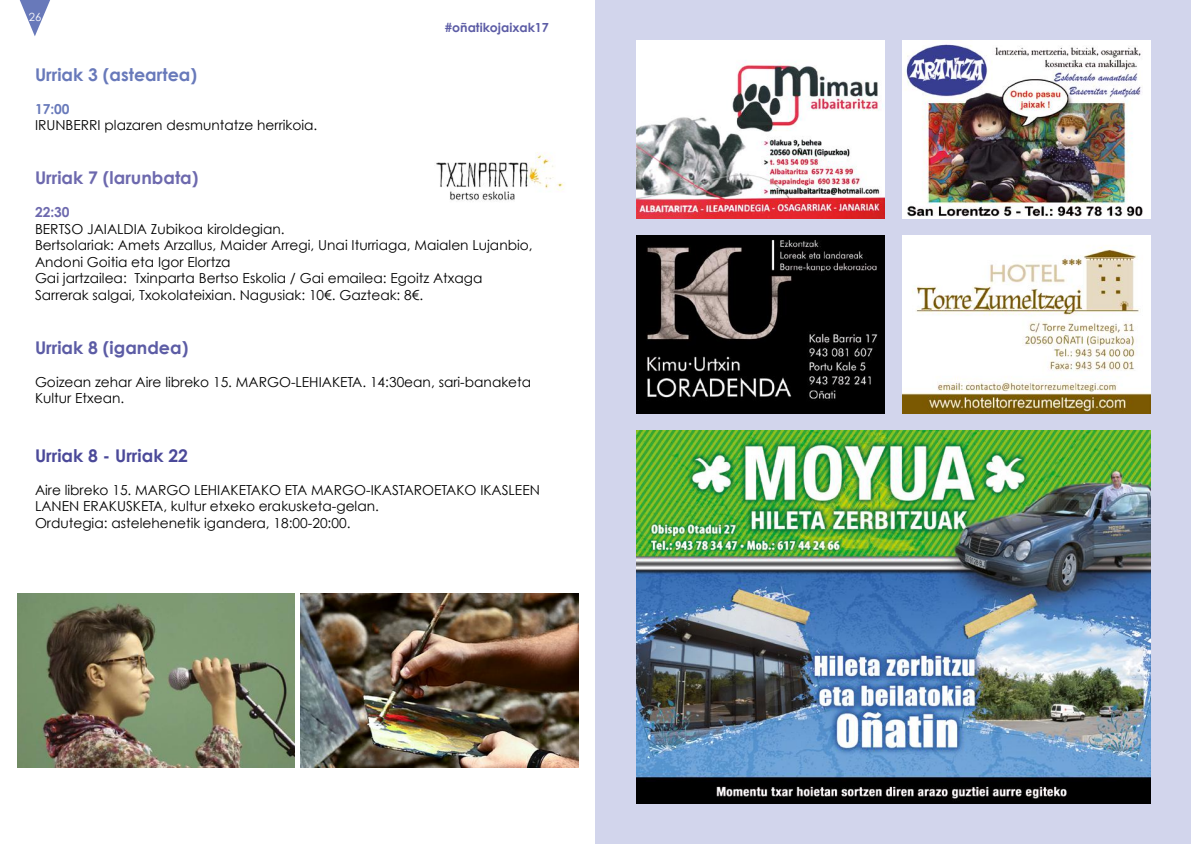
<style>
.page{position:relative;width:1191px;height:844px;background:#fff}
.page>*{position:absolute;margin:0;border:0;box-sizing:border-box;transform-origin:0 0}
.t1{font:700 17.5px "Century Gothic";color:#6879ba}
.t2{font:700 17.5px "Century Gothic";color:#6d69ae}
.t3{font:700 17.5px "Century Gothic";color:#5c5ca5}
.t4{font:700 17.5px "Century Gothic";color:#4b4999}
.t5{font:13.75px/16.5px "Century Gothic";color:#000}
.t6{font:700 13.75px "Century Gothic";color:#6879ba}
.t7{font:700 13.75px "Century Gothic";color:#6d69ae}
.t8{font:700 12.5px "Century Gothic";color:#5c5ca5}
.t9{font:11.25px "Century Gothic";color:#fefdfe}
</style>
<div class="page">
<img style="left:436px;top:152px;width:128px;height:49px">
<svg style="left:19px;top:0;width:31px;height:36px"></svg>
<div style="left:596px;top:0;width:595px;height:843px;background:#d2d5ec"></div>
<img style="left:902px;top:236px;width:248px;height:177px">
<img style="left:636px;top:236px;width:248px;height:177px">
<img style="left:636px;top:431px;width:514px;height:372px">
<img style="left:902px;top:41px;width:248px;height:177px">
<img style="left:636px;top:41px;width:248px;height:177px">
<img style="left:17px;top:594px;width:278px;height:173px">
<img style="left:301px;top:594px;width:277px;height:173px">
<p class="t9" style="left:29px;top:10px;width:14px">26</p>
<p class="t8" style="left:445px;top:19px;width:106px">#oñatikojaixak17</p>
<p class="t1" style="left:35px;top:63px;width:164px">Urriak 3 (asteartea)</p>
<p class="t6" style="left:35px;top:100px;width:36px">17:00</p>
<p class="t5" style="left:35px;top:117px;width:284px">IRUNBERRI plazaren desmuntatze herrikoia.</p>
<p class="t2" style="left:35px;top:167px;width:165px">Urriak 7 (larunbata)</p>
<p class="t7" style="left:35px;top:203px;width:36px">22:30</p>
<p class="t5" style="left:35px;top:220px;width:499px">BERTSO JAIALDIA Zubikoa kiroldegian.<br>Bertsolariak: Amets Arzallus, Maider Arregi, Unai Iturriaga, Maialen Lujanbio, Andoni Goitia eta Igor Elortza<br>Gai jartzailea: Txinparta Bertso Eskolia / Gai emailea: Egoitz Atxaga Sarrerak salgai, Txokolateixian. Nagusiak: 10€. Gazteak: 8€.</p>
<p class="t3" style="left:35px;top:336px;width:155px">Urriak 8 (igandea)</p>
<p class="t5" style="left:35px;top:373px;width:498px">Goizean zehar Aire libreko 15. MARGO-LEHIAKETA. 14:30ean, sari-banaketa<br>Kultur Etxean.</p>
<p class="t4" style="left:35px;top:444px;width:154px">Urriak 8 - Urriak 22</p>
<p class="t5" style="left:35px;top:481px;width:506px">Aire libreko 15. MARGO LEHIAKETAKO ETA MARGO-IKASTAROETAKO IKASLEEN<br>LANEN ERAKUSKETA, kultur etxeko erakusketa-gelan.<br>Ordutegia: astelehenetik igandera, 18:00-20:00.</p>
</div>
